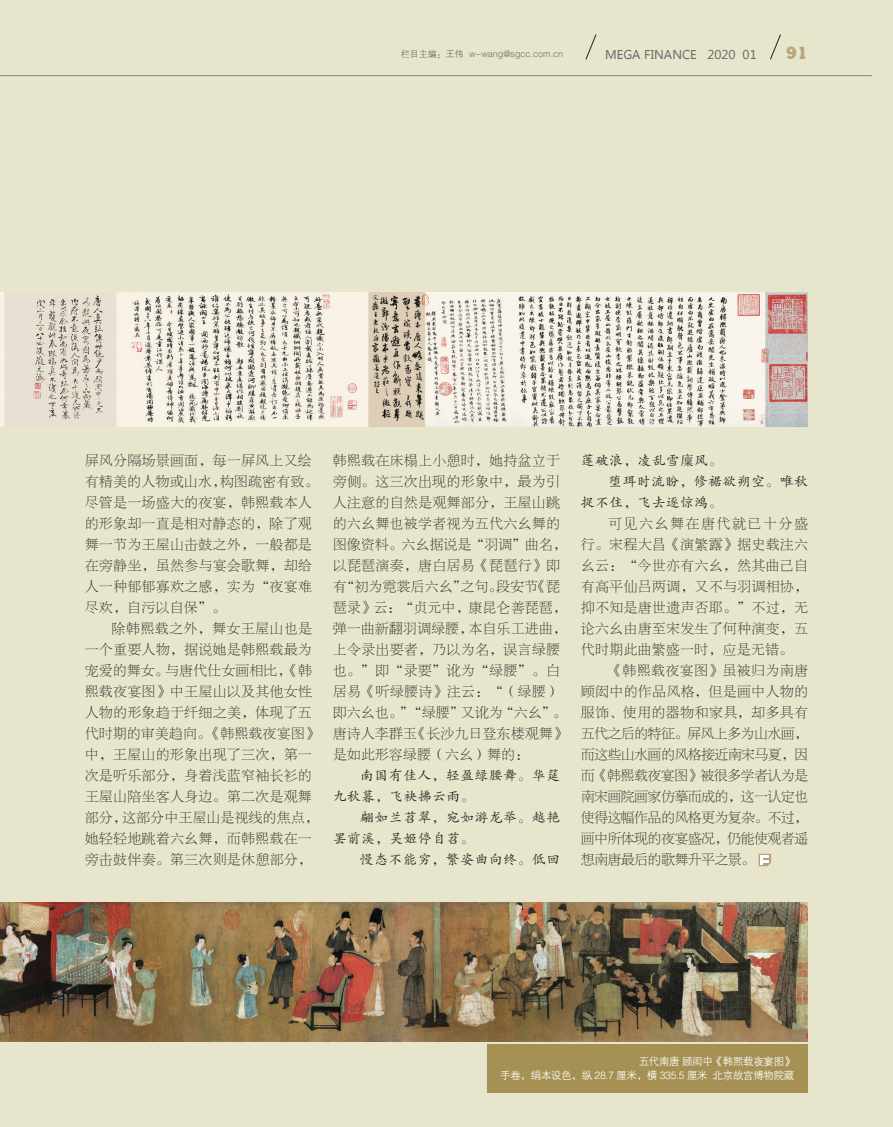
<style>
.page{position:relative;width:893px;height:1127px;background:#e7e5cb}
.page>*{position:absolute;margin:0;border:0;box-sizing:border-box;transform-origin:0 0}
.t1{font:800 16.95px "Stymie BT";color:#b8a779}
.正文{font:13.5px/21px "FZBSJW GB1 0";letter-spacing:.055em;color:#231f20}
.正文-2{font:13.5px/21px "FZKTJW GB1 0";letter-spacing:.06em;color:#231f20}
.t2{font:12px "Microsoft Ya Hei";color:#6c6d70}
.t3{font:10.5px "FZZDXJW GB1 0";letter-spacing:-.03em;color:#fff}
.提文{font:9px "FZZDXJW GB1 0";color:#6c6d70}
.s1{font-family:"Sim Sun"}
</style>
<div class="page">
<hr style="left:0;top:75px;width:872px;height:1px;background:#808285">
<svg style="left:585px;top:34px;width:12px;height:26px"></svg>
<svg style="left:770px;top:34px;width:11px;height:26px"></svg>
<svg style="left:759px;top:854px;width:12px;height:12px"></svg>
<div style="left:487px;top:1044px;width:321px;height:48px;background:#a69155"></div>
<img style="left:0;top:292px;width:808px;height:134px">
<img style="left:0;top:902px;width:808px;height:140px">
<p class="提文" style="left:401px;top:49px;width:164px">栏目主编：王伟 w-wang@sgcc.com.cn</p>
<p class="t2" style="left:715px;top:47px;width:51px">2020 01</p>
<p class="t1" style="left:786px;top:43px;width:23px">9 19</p>
<p class="t2" style="left:612px;top:47px;width:146px">MEGA FINANCE 2020 01</p>
<p class="t2" style="left:605px;top:47px;width:93px">MEGA FINANCE</p>
<p class="正文" style="left:85px;top:450px;width:235px">屏风分隔场景画面，每一屏风上又绘有精美的人物或山水，构图疏密有致。尽管是一场盛大的夜宴，韩熙载本人的形象却一直是相对静态的，除了观舞一节为王屋山击鼓之外，一般都是在旁静坐，虽然参与宴会歌舞，却给人一种郁郁寡欢之感，实为“夜宴难尽欢，自污以自保”。</p>
<p class="正文" style="left:85px;top:618px;width:235px;text-indent:27px">除韩熙载之外，舞女王屋山也是一个重要人物，据说她是韩熙载最为宠爱的舞女。与唐代仕女画相比，《韩熙载夜宴图》中王屋山以及其他女性人物的形象趋于纤细之美，体现了五代时期的审美趋向。《韩熙载夜宴图》中，王屋山的形象出现了三次，第一次是听乐部分，身着浅蓝窄袖长衫的王屋山陪坐客人身边。第二次是观舞部分，这部分中王屋山是视线的焦点，她轻轻地跳着六幺舞，而韩熙载在一旁击鼓伴奏。第三次则是休憩部分，</p>
<p class="正文" style="left:333px;top:450px;width:235px">韩熙载在床榻上小憩时，她持盆立于旁侧。这三次出现的形象中，最为引人注意的自然是观舞部分，王屋山跳的六幺舞也被学者视为五代六幺舞的图像资料。六幺据说是“羽调”曲名，以琵琶演奏，唐白居易《琵琶行》即有“初为霓裳后六幺”之句。段安节《琵琶录》云：“贞元中，康昆仑善琵琶，弹一曲新翻羽调绿腰，本自乐工进曲，上令录出要者，乃以为名，误言绿腰也。”即“录要”讹为“绿腰”。白居易《听绿腰诗》注云：“（绿腰）即六幺也。”“绿腰”又讹为“六幺”。唐诗人李群玉《长沙九日登东楼观舞》是如此形容绿腰（六幺）舞的：</p>
<p class="正文-2" style="left:333px;top:765px;width:228px;text-indent:27px">南国有佳人，轻盈绿腰舞。华筵九秋暮，飞袂拂云雨。</p>
<p class="正文-2" style="left:333px;top:807px;width:228px;text-indent:27px">翩如兰苕翠，宛如游龙举。越艳罢前溪，吴姬停自苕。</p>
<p class="正文-2" style="left:360px;top:849px;width:201px">慢态不能穷，繁姿曲向终。低回</p>
<p class="正文-2" style="left:581px;top:450px;width:143px">莲破浪，凌乱雪<span class="s1">廩</span>风。</p>
<p class="正文-2" style="left:581px;top:471px;width:228px;text-indent:27px">堕珥时流盼，修裾欲朔空。唯秋捉不住，飞去逐惊鸿。</p>
<p class="正文" style="left:581px;top:513px;width:228px;text-align:justify;text-indent:27px">可见六幺舞在唐代就已十分盛行。宋程大昌《演繁露》据史载注六幺云：“今世亦有六幺，然其曲己自有高平仙吕两调，又不与羽调相协，抑不知是唐世遗声否耶。”不过，无论六幺由唐至宋发生了何种演变，五代时期此曲繁盛一时，应是无错。</p>
<p class="正文" style="left:581px;top:660px;width:228px;text-align:justify;text-indent:27px">《韩熙载夜宴图》虽被归为南唐顾闳中的作品风格，但是画中人物的服饰、使用的器物和家具，却多具有五代之后的特征。屏风上多为山水画，而这些山水画的风格接近南宋马夏，因而《韩熙载夜宴图》被很多学者认为是南宋画院画家仿摹而成的，这一认定也使得这幅作品的风格更为复杂。不过，画中所体现的夜宴盛况，仍能使观者遥想南唐最后的歌舞升平之景。</p>
<p class="t3" style="left:639px;top:1055px;width:157px">五代南唐 顾闳中《韩熙载夜宴图》</p>
<p class="t3" style="left:500px;top:1069px;width:296px">手卷，绢本设色，纵 28.7 厘米，横 335.5 厘米 北京故宫博物院藏</p>
</div>
